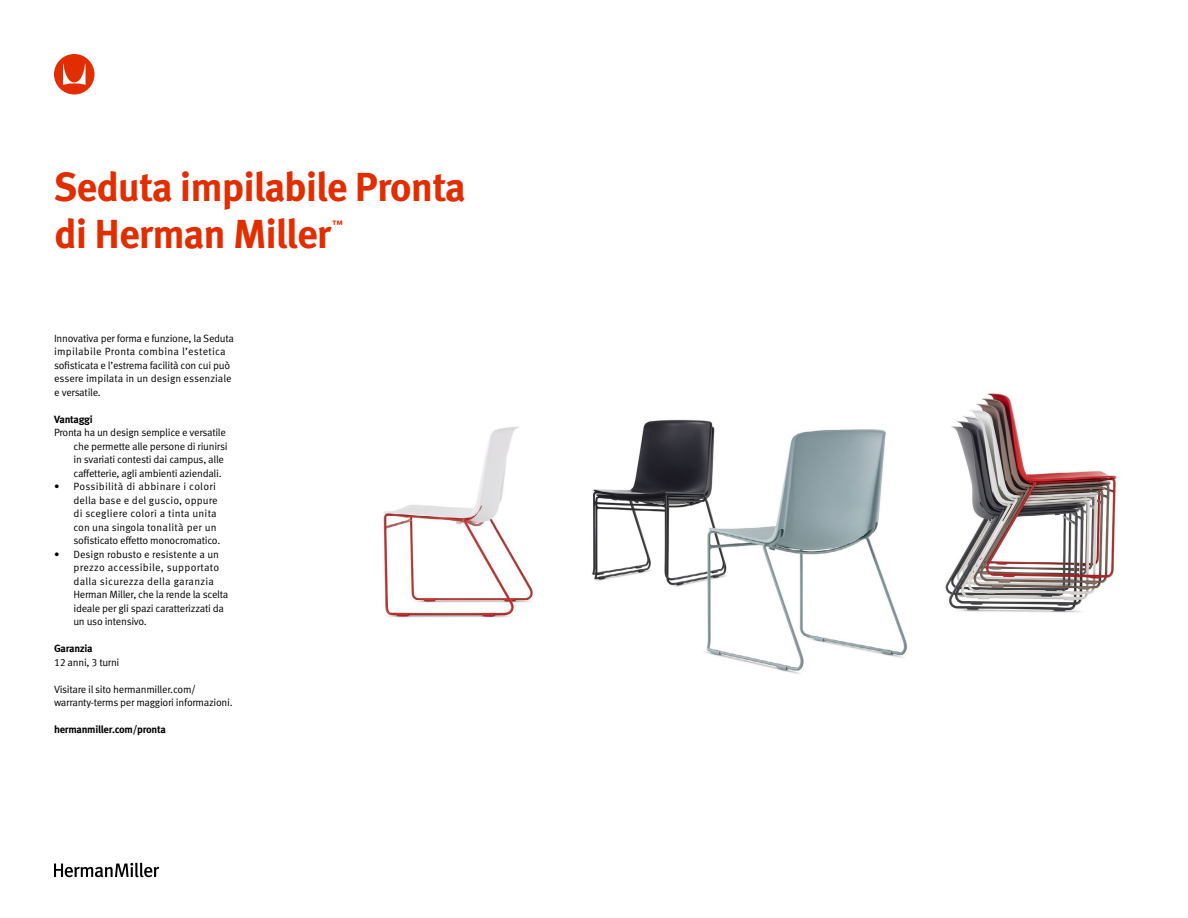
<style>
.page{position:relative;width:1188px;height:918px;background:#fff}
.page>*{position:absolute;margin:0;border:0;box-sizing:border-box;transform-origin:0 0}
.t1{font:700 40.5px/46.5px "Meta OT";letter-spacing:-.025em;color:#e22d00}
.aa_bulleted_list{font:10.5px/13.5px "Meta OT Norm";letter-spacing:-.025em;color:#000}
.aa_bulleted_list-2{font:10.5px/13.5px "Meta OT Norm";letter-spacing:.01em;color:#000}
.t2{font:700 10.5px "Meta OT";letter-spacing:-.025em;color:#000}
.t3{font:700 10.5px "Meta OT";color:#e22d00}
</style>
<div class="page">
<svg style="left:54px;top:54px;width:41px;height:40px"></svg>
<svg style="left:54px;top:863px;width:105px;height:14px"></svg>
<img style="left:383px;top:393px;width:735px;height:281px">
<p class="t1" style="left:53px;top:165px;width:414px">Seduta impilabile Pronta di Herman Miller</p>
<p class="t3" style="left:332px;top:218px;width:12px">™</p>
<p class="aa_bulleted_list" style="left:54px;top:331px;width:182px">Innovativa per forma e funzione, la Seduta impilabile Pronta combina l’estetica sofisticata e l’estrema facilità con cui può essere impilata in un design essenziale e versatile.</p>
<p class="t2" style="left:54px;top:412px;width:40px">Vantaggi</p>
<p class="aa_bulleted_list" style="left:74px;top:426px;width:156px;text-indent:-20px">Pronta ha un design semplice e versatile che permette alle persone di riunirsi in svariati contesti dai campus, alle caffetterie, agli ambienti aziendali.</p>
<p class="aa_bulleted_list-2" style="left:74px;top:480px;width:148px;text-indent:-20px">• Possibilità di abbinare i colori della base e del guscio, oppure di scegliere colori a tinta unita con una singola tonalità per un sofisticato effetto monocromatico.</p>
<p class="aa_bulleted_list" style="left:74px;top:547px;width:156px;text-indent:-20px">• Design robusto e resistente a un prezzo accessibile, supportato dalla sicurezza della garanzia<br>Herman Miller, che la rende la scelta ideale per gli spazi caratterizzati da un uso intensivo.</p>
<p class="t2" style="left:54px;top:642px;width:40px">Garanzia</p>
<p class="aa_bulleted_list" style="left:54px;top:655px;width:67px">12 anni, 3 turni</p>
<p class="aa_bulleted_list" style="left:54px;top:682px;width:180px">Visitare il sito hermanmiller.com/ warranty-terms per maggiori informazioni.</p>
<p class="t2" style="left:54px;top:723px;width:113px">hermanmiller.com/pronta</p>
</div>
